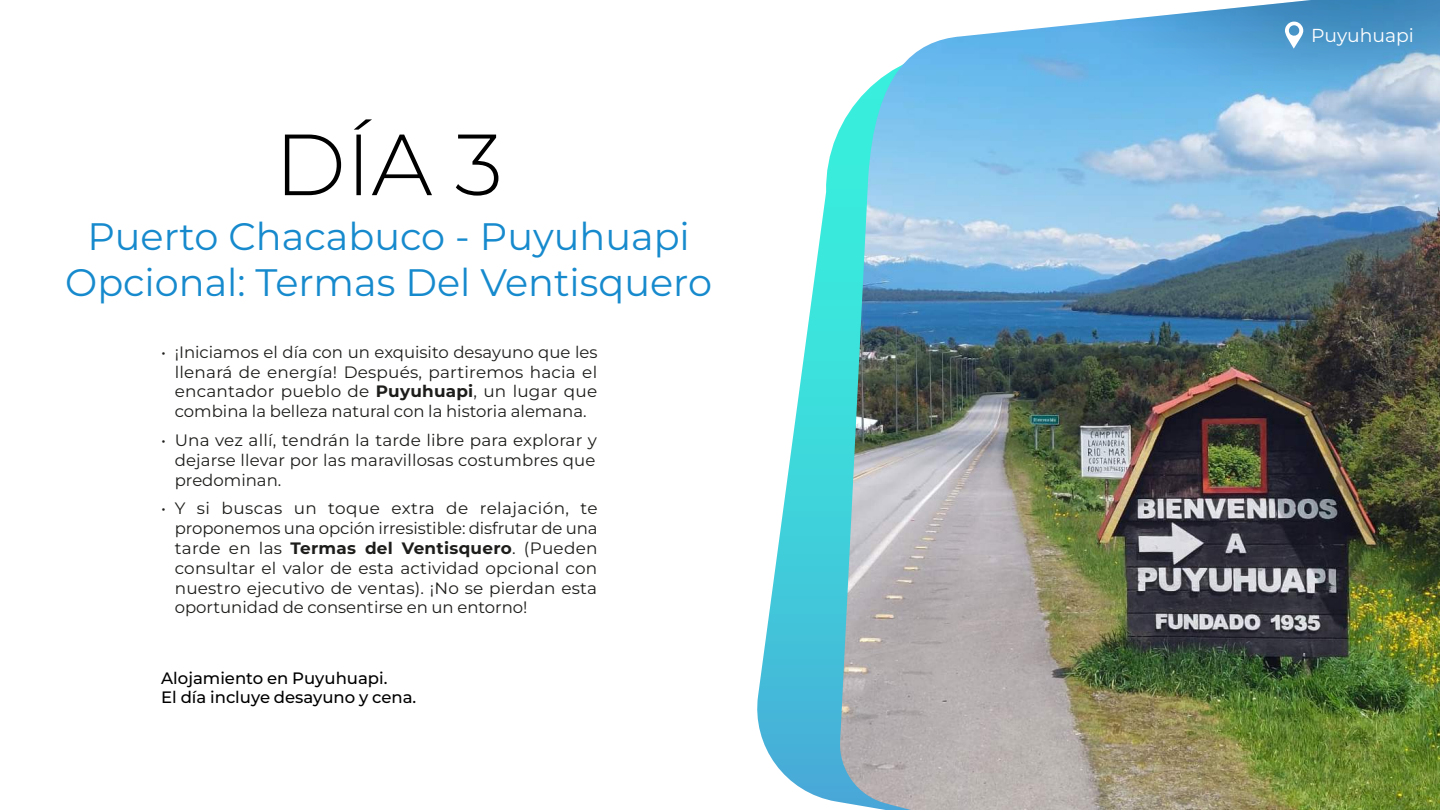
<style>
.page{position:relative;width:1440px;height:810px;background:#fff}
.page>*{position:absolute;margin:0;border:0;box-sizing:border-box;transform-origin:0 0}
.t1{font:300 86.62px "Montserrat";color:#000}
.t2{font:38.25px/45.9px "Montserrat";color:#168acd;text-align:center}
.t3{font:18.75px "Montserrat";color:#fff}
.t4{font:16.5px/19.8px "Montserrat";color:#1d1d1b;text-align:justify}
.t5{font:500 16.5px/19.8px "Montserrat";color:#000}
.s1{font-weight:700}
</style>
<div class="page">
<svg style="left:757px;top:130px;width:82px;height:672px"></svg>
<img style="left:839px;top:37px;width:601px;height:773px">
<svg style="left:951px;top:0;width:489px;height:174px;background:#88bee4"></svg>
<svg style="left:1284px;top:22px;width:20px;height:27px"></svg>
<h1 class="t1" style="left:274px;top:107px;width:230px">DÍA 3</h1>
<h2 class="t2" style="left:65px;top:213px;width:648px">Puerto Chacabuco - Puyuhuapi<br>Opcional: Termas Del Ventisquero</h2>
<p class="t4" style="left:175px;top:342px;width:424px;text-indent:-14px">• ¡Iniciamos el día con un exquisito desayuno que les llenará de energía! Después, partiremos hacia el encantador pueblo de <span class="s1">Puyuhuapi</span>, un lugar que combina la belleza natural con la historia alemana.</p>
<p class="t4" style="left:175px;top:430px;width:424px;text-indent:-13px">• Una vez allí, tendrán la tarde libre para explorar y dejarse llevar por las maravillosas costumbres que predominan.</p>
<p class="t4" style="left:175px;top:498px;width:424px;text-indent:-13px">• Y si buscas un toque extra de relajación, te proponemos una opción irresistible: disfrutar de una tarde en las <span class="s1">Termas del Ventisquero</span>. (Pueden consultar el valor de esta actividad opcional con nuestro ejecutivo de ventas). ¡No se pierdan esta oportunidad de consentirse en un entorno!</p>
<p class="t5" style="left:161px;top:667px;width:257px">Alojamiento en Puyuhuapi.<br>El día incluye desayuno y cena.</p>
<p class="t3" style="left:1311px;top:23px;width:104px">Puyuhuapi</p>
</div>
